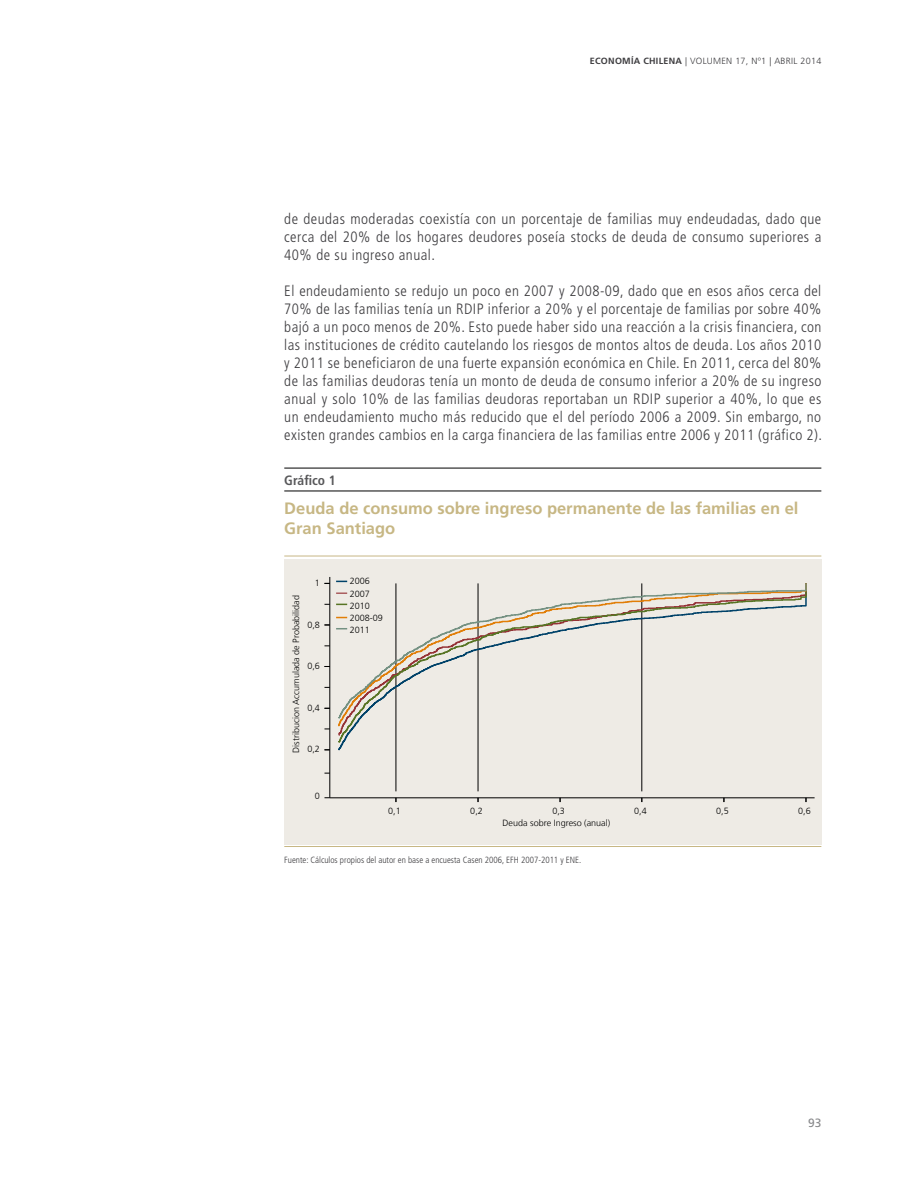
<style>
.page{position:relative;width:915px;height:1191px;background:#fff}
.page>*{position:absolute;margin:0;border:0;box-sizing:border-box;transform-origin:0 0}
.t1{font:700 16.5px/19.8px "Frutiger LT Std";color:#c7b784}
.t2{font:300 condensed 15px/18px "Frutiger LT Std";letter-spacing:.03em;color:#3e3d40;text-align:justify}
.t3{font:700 condensed 13.5px "Frutiger LT Std";color:#58585a}
.t4{font:12px "Frutiger LT Std";color:#87888a}
.t5{font:300 9px/12.3px "Frutiger LT";color:#000}
.t6{font:300 condensed 9px "Frutiger LT Std";color:#3e3d40}
.t7{font:300 9px "Frutiger LT Std";letter-spacing:.03em;color:#3e3d40}
.s1{font-weight:700}
</style>
<div class="page">
<div style="left:284px;top:559px;width:537px;height:285px;background:#eeebe5"></div>
<hr style="left:284px;top:468px;width:537px;height:1px;background:#000">
<hr style="left:284px;top:491px;width:537px;height:1px;background:#000">
<hr style="left:284px;top:555px;width:537px;height:1px;background:#c7b784">
<hr style="left:395px;top:583px;width:1px;height:208px;background:#000">
<hr style="left:477px;top:583px;width:1px;height:208px;background:#000">
<hr style="left:641px;top:583px;width:1px;height:208px;background:#000">
<svg style="left:337px;top:582px;width:470px;height:137px"></svg>
<hr style="left:329px;top:577px;width:1px;height:221px;background:#000">
<hr style="left:330px;top:797px;width:484px;height:1px;background:#000">
<svg style="left:336px;top:592px;width:11px;height:2px"></svg>
<svg style="left:336px;top:580px;width:11px;height:2px"></svg>
<svg style="left:336px;top:603px;width:11px;height:2px"></svg>
<hr style="left:284px;top:846px;width:537px;height:1px;background:#c7b784">
<p class="t7" style="left:589px;top:56px;width:233px"><span class="s1">ECONOMÍA CHILENA</span> | VOLUMEN 17, Nº1 | ABRIL 2014</p>
<p class="t2" style="left:284px;top:210px;width:538px">de deudas moderadas coexistía con un porcentaje de familias muy endeudadas, dado que cerca del 20% de los hogares deudores poseía stocks de deuda de consumo superiores a 40% de su ingreso anual.</p>
<p class="t2" style="left:284px;top:282px;width:539px">El endeudamiento se redujo un poco en 2007 y 2008-09, dado que en esos años cerca del 70% de las familias tenía un RDIP inferior a 20% y el porcentaje de familias por sobre 40% bajó a un poco menos de 20%. Esto puede haber sido una reacción a la crisis financiera, con las instituciones de crédito cautelando los riesgos de montos altos de deuda. Los años 2010 y 2011 se beneficiaron de una fuerte expansión económica en Chile. En 2011, cerca del 80% de las familias deudoras tenía un monto de deuda de consumo inferior a 20% de su ingreso anual y solo 10% de las familias deudoras reportaban un RDIP superior a 40%, lo que es un endeudamiento mucho más reducido que el del período 2006 a 2009. Sin embargo, no existen grandes cambios en la carga financiera de las familias entre 2006 y 2011 (gráfico 2).</p>
<p class="t3" style="left:284px;top:472px;width:53px">Gráfico 1</p>
<p class="t1" style="left:284px;top:498px;width:515px">Deuda de consumo sobre ingreso permanente de las familias en el<br>Gran Santiago</p>
<p class="t5" style="left:290px;top:752px;width:159px;rotate:-90deg">Distribucion Accumulada de Probabilidad</p>
<p class="t5" style="left:315px;top:577px;width:7px">1</p>
<p class="t5" style="left:307px;top:618px;width:14px">0,8</p>
<p class="t5" style="left:307px;top:660px;width:14px">0,6</p>
<p class="t5" style="left:307px;top:701px;width:14px">0,4</p>
<p class="t5" style="left:307px;top:743px;width:14px">0,2</p>
<p class="t5" style="left:315px;top:790px;width:7px">0</p>
<p class="t5" style="left:349px;top:575px;width:22px">2006<br>2007</p>
<p class="t5" style="left:349px;top:612px;width:35px">2008-09</p>
<p class="t5" style="left:349px;top:599px;width:22px">2010</p>
<p class="t5" style="left:349px;top:624px;width:22px">2011</p>
<p class="t5" style="left:388px;top:804px;width:14px">0,1</p>
<p class="t5" style="left:470px;top:804px;width:14px">0,2</p>
<p class="t5" style="left:552px;top:804px;width:14px">0,3</p>
<p class="t5" style="left:634px;top:804px;width:14px">0,4</p>
<p class="t5" style="left:716px;top:804px;width:14px">0,5</p>
<p class="t5" style="left:798px;top:804px;width:14px">0,6</p>
<p class="t5" style="left:502px;top:817px;width:109px">Deuda sobre Ingreso (anual)</p>
<p class="t6" style="left:284px;top:854px;width:298px">Fuente: Cálculos propios del autor en base a encuesta Casen 2006, EFH 2007-2011 y ENE.</p>
<p class="t4" style="left:807px;top:1116px;width:15px">93</p>
</div>
